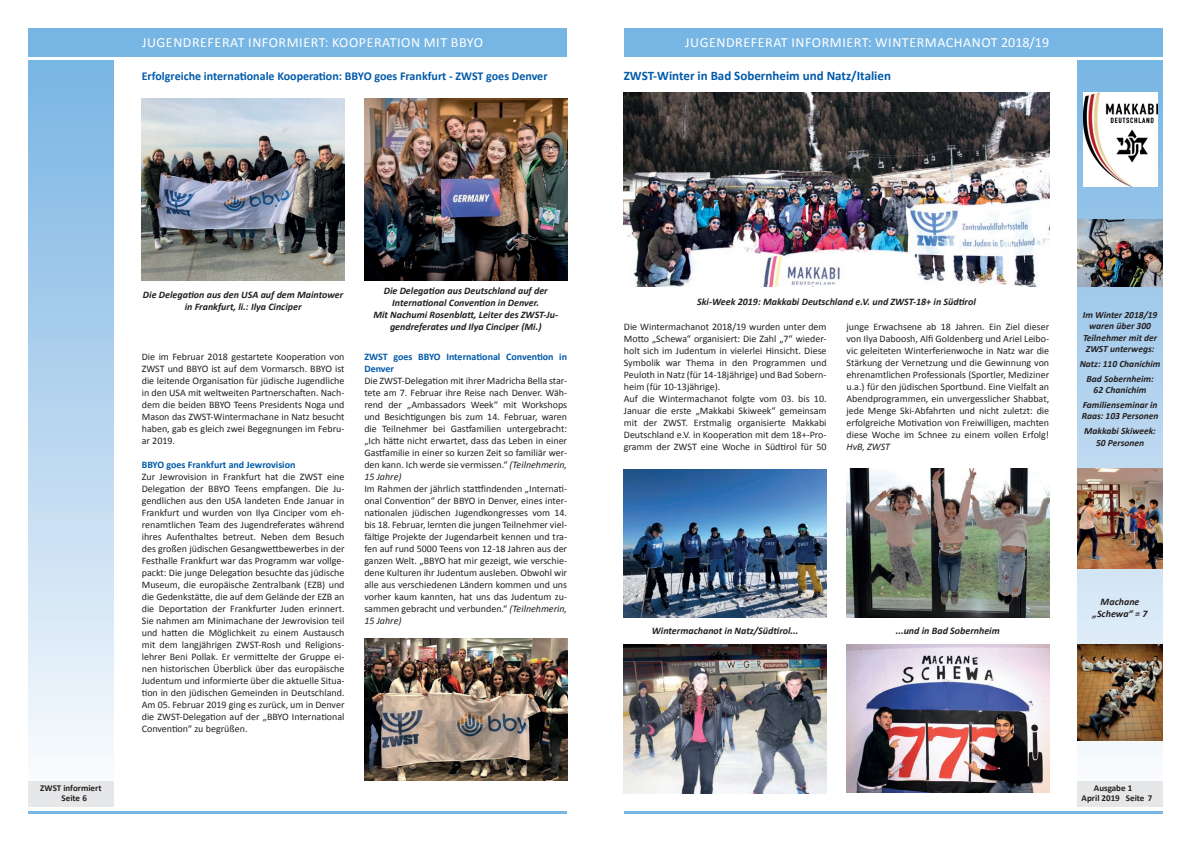
<style>
.page{position:relative;width:1191px;height:842px;background:#fff}
.page>*{position:absolute;margin:0;border:0;box-sizing:border-box;transform-origin:0 0}
.t1{font:14px "Calibri";letter-spacing:.04em;color:#fff}
.t2{font:700 13px "Calibri";color:#015aaa}
.t3{font:700 12px "Calibri";color:#015aaa}
.t4{font:10px/12px "Calibri";color:#231f20;text-align:justify}
.t5{font:italic 700 10px/12px "Calibri";color:#231f20;text-align:center}
.t6{font:700 10px/12px "Calibri";color:#015aaa}
.t7{font:italic 10px "Calibri";letter-spacing:-.005em;color:#231f20}
.t8{font:italic 700 9.5px/11.4px "Calibri";color:#231f20;text-align:center}
.t9{font:700 9px/10.8px "Calibri";color:#231f20}
.s1{font-style:italic}
</style>
<div class="page">
<div style="left:28px;top:28px;width:539px;height:29px;background:#77b6e4"></div>
<div style="left:28px;top:61px;width:85px;height:745px;background:linear-gradient(to bottom,#78b4e3,#fcfcfe)"></div>
<svg style="left:1077px;top:61px;width:85px;height:693px;background:#b2d3ed"></svg>
<div style="left:28px;top:780px;width:85px;height:26px;background:#e6e7e9"></div>
<div style="left:1077px;top:780px;width:85px;height:26px;background:#e6e7e9"></div>
<hr style="left:28px;top:811px;width:539px;height:3px;background:#77b6e4">
<div style="left:624px;top:28px;width:538px;height:29px;background:#77b6e4"></div>
<hr style="left:624px;top:811px;width:538px;height:3px;background:#77b6e4">
<img style="left:142px;top:98px;width:202px;height:183px">
<img style="left:624px;top:93px;width:425px;height:193px">
<img style="left:1077px;top:219px;width:85px;height:67px">
<img style="left:846px;top:469px;width:203px;height:149px">
<img style="left:624px;top:469px;width:202px;height:149px">
<img style="left:624px;top:644px;width:202px;height:149px">
<img style="left:846px;top:644px;width:203px;height:149px">
<img style="left:1077px;top:644px;width:85px;height:97px">
<img style="left:1077px;top:469px;width:85px;height:100px">
<img style="left:364px;top:98px;width:203px;height:183px">
<img style="left:364px;top:638px;width:203px;height:142px">
<img style="left:1083px;top:93px;width:74px;height:94px">
<h1 class="t1" style="left:142px;top:34px;width:342px">JUGENDREFERAT INFORMIERT: KOOPERATION MIT BBYO</h1>
<p class="t3" style="left:142px;top:68px;width:407px">Erfolgreiche internationale Kooperation: BBYO goes Frankfurt - ZWST goes Denver</p>
<h1 class="t1" style="left:685px;top:34px;width:365px">JUGENDREFERAT INFORMIERT: WINTERMACHANOT 2018/19</h1>
<h2 class="t2" style="left:624px;top:71px;width:269px">ZWST-Winter in Bad Sobernheim und Natz/Italien</h2>
<p class="t5" style="left:143px;top:288px;width:202px">Die Delegation aus den USA auf dem Maintower in Frankfurt, li.: Ilya Cinciper</p>
<p class="t5" style="left:373px;top:284px;width:186px">Die Delegation aus Deutschland auf der International Convention in Denver.<br>Mit Nachumi Rosenblatt, Leiter des ZWST-Ju&shy;gendreferates und Ilya Cinciper (Mi.)</p>
<p class="t4" style="left:142px;top:350px;width:204px">Die im Februar 2018 gestartete Kooperation von ZWST und BBYO ist auf dem Vormarsch. BBYO ist die leitende Organisation für jüdische Jugendliche in den USA mit weltweiten Partnerschaften. Nach&shy;dem die beiden BBYO Teens Presidents Noga und Mason das ZWST-Wintermachane in Natz besucht haben, gab es gleich zwei Begegnungen im Febru&shy;ar 2019.</p>
<p class="t6" style="left:142px;top:458px;width:155px">BBYO goes Frankfurt and Jewrovision</p>
<p class="t4" style="left:142px;top:470px;width:204px">Zur Jewrovision in Frankfurt hat die ZWST eine Delegation der BBYO Teens empfangen. Die Ju&shy;gendlichen aus den USA landeten Ende Januar in Frankfurt und wurden von Ilya Cinciper vom eh&shy;renamtlichen Team des Jugendreferates während ihres Aufenthaltes betreut. Neben dem Besuch des großen jüdischen Gesangwettbewerbes in der Festhalle Frankfurt war das Programm war vollge&shy;packt: Die junge Delegation besuchte das jüdische Museum, die europäische Zentralbank (EZB) und die Gedenkstätte, die auf dem Gelände der EZB an die Deportation der Frankfurter Juden erinnert.<br>Sie nahmen am Minimachane der Jewrovision teil und hatten die Möglichkeit zu einem Austausch mit dem langjährigen ZWST-Rosh und Religions&shy;lehrer Beni Pollak. Er vermittelte der Gruppe ei&shy;nen historischen Überblick über das europäische Judentum und informierte über die aktuelle Situa&shy;tion in den jüdischen Gemeinden in Deutschland.<br>Am 05. Februar 2019 ging es zurück, um in Denver die ZWST-Delegation auf der „BBYO International Convention“ zu begrüßen.</p>
<p class="t6" style="left:364px;top:350px;width:204px">ZWST goes BBYO International Convention in<br>Denver</p>
<p class="t4" style="left:364px;top:375px;width:204px">Die ZWST-Delegation mit ihrer Madricha Bella star&shy;tete am 7. Februar ihre Reise nach Denver. Wäh&shy;rend der „Ambassadors Week“ mit Workshops und Besichtigungen bis zum 14. Februar, waren die Teilnehmer bei Gastfamilien untergebracht: „Ich hätte nicht erwartet, dass das Leben in einer Gastfamilie in einer so kurzen Zeit so familiär wer&shy;den kann. Ich werde sie vermissen.“ <span class="s1">(Teilnehmerin, 15 Jahre)</span></p>
<p class="t4" style="left:364px;top:483px;width:204px">Im Rahmen der jährlich stattfindenden „Internati&shy;onal Convention“ der BBYO in Denver, eines inter&shy;nationalen jüdischen Jugendkongresses vom 14. bis 18. Februar, lernten die jungen Teilnehmer viel&shy;fältige Projekte der Jugendarbeit kennen und tra&shy;fen auf rund 5000 Teens von 12-18 Jahren aus der ganzen Welt. „BBYO hat mir gezeigt, wie verschie&shy;dene Kulturen ihr Judentum ausleben. Obwohl wir alle aus verschiedenen Ländern kommen und uns vorher kaum kannten, hat uns das Judentum zu&shy;sammen gebracht und verbunden.“ <span class="s1">(Teilnehmerin, 15 Jahre)</span></p>
<p class="t5" style="left:697px;top:295px;width:280px">Ski-Week 2019: Makkabi Deutschland e.V. und ZWST-18+ in Südtirol</p>
<p class="t4" style="left:624px;top:321px;width:204px;text-align:left">Die Wintermachanot 2018/19 wurden unter dem Motto „Schewa“ organisiert: Die Zahl „7“ wieder&shy;holt sich im Judentum in vielerlei Hinsicht. Diese Symbolik war Thema in den Programmen und Peuloth in Natz (für 14-18jährige) und Bad Sobern&shy;heim (für 10-13jährige).<br>Auf die Wintermachanot folgte vom 03. bis 10.<br>Januar die erste „Makkabi Skiweek“ gemeinsam mit der ZWST. Erstmalig organisierte Makkabi Deutschland e.V. in Kooperation mit dem 18+-Pro&shy;gramm der ZWST eine Woche in Südtirol für 50</p>
<p class="t4" style="left:846px;top:321px;width:204px">junge Erwachsene ab 18 Jahren. Ein Ziel dieser von Ilya Daboosh, Alfi Goldenberg und Ariel Leibo&shy;vic geleiteten Winterferienwoche in Natz war die Stärkung der Vernetzung und die Gewinnung von ehrenamtlichen Professionals (Sportler, Mediziner u.a.) für den jüdischen Sportbund. Eine Vielfalt an Abendprogrammen, ein unvergesslicher Shabbat, jede Menge Ski-Abfahrten und nicht zuletzt: die erfolgreiche Motivation von Freiwilligen, machten diese Woche im Schnee zu einem vollen Erfolg!</p>
<p class="t7" style="left:846px;top:443px;width:45px">HvB, ZWST</p>
<p class="t8" style="left:1082px;top:309px;width:76px">Im Winter 2018/19 waren über 300<br>Teilnehmer mit der<br>ZWST unterwegs:</p>
<p class="t8" style="left:1079px;top:356px;width:82px;line-height:14.8px">Natz: 110 Chanichim<br>Bad Sobernheim:</p>
<p class="t8" style="left:1082px;top:382px;width:76px;line-height:14.8px">62 Chanichim<br>Familienseminar in</p>
<p class="t8" style="left:1081px;top:408px;width:78px;line-height:14.8px;text-align:left">Raas: 103 Personen<br>Makkabi Skiweek:</p>
<p class="t8" style="left:1096px;top:436px;width:50px">50 Personen</p>
<p class="t5" style="left:652px;top:624px;width:148px">Wintermachanot in Natz/Südtirol...</p>
<p class="t5" style="left:895px;top:624px;width:106px">...und in Bad Sobernheim</p>
<p class="t5" style="left:1092px;top:595px;width:56px">Machane „Schewa“ = 7</p>
<p class="t9" style="left:62px;top:783px;width:41px;text-indent:-21px">ZWST informiert<br>Seite 6</p>
<p class="t9" style="left:1081px;top:783px;width:72px;text-indent:12px">Ausgabe 1<br>April 2019 Seite 7</p>
</div>
